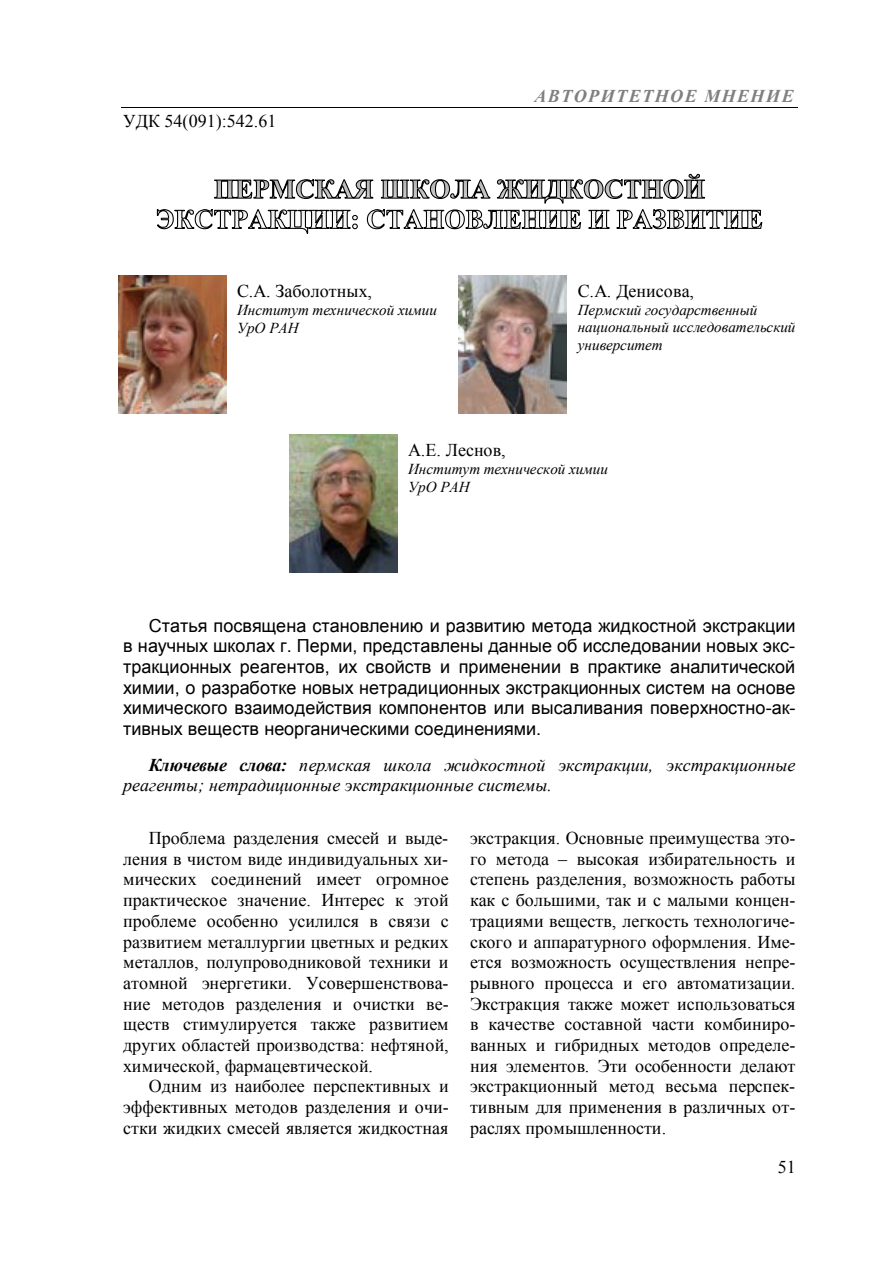
<style>
.page{position:relative;width:893px;height:1263px;background:#fff}
.page>*{position:absolute;margin:0;border:0;box-sizing:border-box;transform-origin:0 0}
.t1{font:18px/20.7px "Times New Roman";color:#000;text-align:justify}
.t2{font:18px/20.7px "Arial";color:#000;text-align:justify}
.t3{font:italic 18px/20.5px "Times New Roman";color:#000}
.t4{font:italic 700 18px "Times New Roman";letter-spacing:.08em;color:#808080}
.t5{font:italic 15.15px/17.7px "Times New Roman";color:#000}
.s1{font-weight:700}
</style>
<div class="page">
<hr style="left:121px;top:107px;width:676px;height:1px;background:#000">
<svg style="left:156px;top:173px;width:607px;height:61px"></svg>
<img style="left:118px;top:276px;width:108px;height:138px">
<img style="left:459px;top:276px;width:108px;height:138px">
<img style="left:289px;top:435px;width:108px;height:138px">
<p class="t1" style="left:123px;top:112px;width:155px">УДК 54(091):542.61</p>
<p class="t1" style="left:237px;top:282px;width:136px">С.А. Заболотных,</p>
<p class="t5" style="left:237px;top:302px;width:201px">Институт технической химии<br>УрО РАН</p>
<p class="t4" style="left:534px;top:89px;width:261px">АВТОРИТЕТНОЕ МНЕНИЕ</p>
<p class="t1" style="left:577px;top:282px;width:118px">С.А. Денисова,</p>
<p class="t5" style="left:577px;top:302px;width:219px">Пермский государственный национальный исследовательский университет</p>
<p class="t1" style="left:408px;top:442px;width:99px">А.Е. Леснов,</p>
<p class="t5" style="left:408px;top:462px;width:201px">Институт технической химии<br>УрО РАН</p>
<p class="t2" style="left:123px;top:617px;width:674px;text-indent:26px">Статья посвящена становлению и развитию метода жидкостной экстракции в научных школах г. Перми, представлены данные об исследовании новых экс&shy;тракционных реагентов, их свойств и применении в практике аналитической химии, о разработке новых нетрадиционных экстракционных систем на основе химического взаимодействия компонентов или высаливания поверхностно-ак&shy;тивных веществ неорганическими соединениями.</p>
<p class="t3" style="left:123px;top:756px;width:674px;text-indent:26px"><span class="s1">Ключевые слова:</span> пермская школа жидкостной экстракции, экстракционные реагенты; нетрадиционные экстракционные системы.</p>
<p class="t1" style="left:123px;top:829px;width:327px;text-indent:26px">Проблема разделения смесей и выде&shy;ления в чистом виде индивидуальных хи&shy;мических соединений имеет огромное практическое значение. Интерес к этой проблеме особенно усилился в связи с развитием металлургии цветных и редких металлов, полупроводниковой техники и атомной энергетики. Усовершенствова&shy;ние методов разделения и очистки ве&shy;ществ стимулируется также развитием других областей производства: нефтяной, химической, фармацевтической.</p>
<p class="t1" style="left:123px;top:1078px;width:327px;text-indent:26px">Одним из наиболее перспективных и эффективных методов разделения и очи&shy;стки жидких смесей является жидкостная</p>
<p class="t1" style="left:470px;top:829px;width:327px">экстракция. Основные преимущества это&shy;го метода – высокая избирательность и степень разделения, возможность работы как с большими, так и с малыми концен&shy;трациями веществ, легкость технологиче&shy;ского и аппаратурного оформления. Име&shy;ется возможность осуществления непре&shy;рывного процесса и его автоматизации.<br>Экстракция также может использоваться в качестве составной части комбиниро&shy;ванных и гибридных методов определе&shy;ния элементов. Эти особенности делают экстракционный метод весьма перспек&shy;тивным для применения в различных от&shy;раслях промышленности.</p>
<p class="t1" style="left:777px;top:1159px;width:19px">51</p>
</div>
